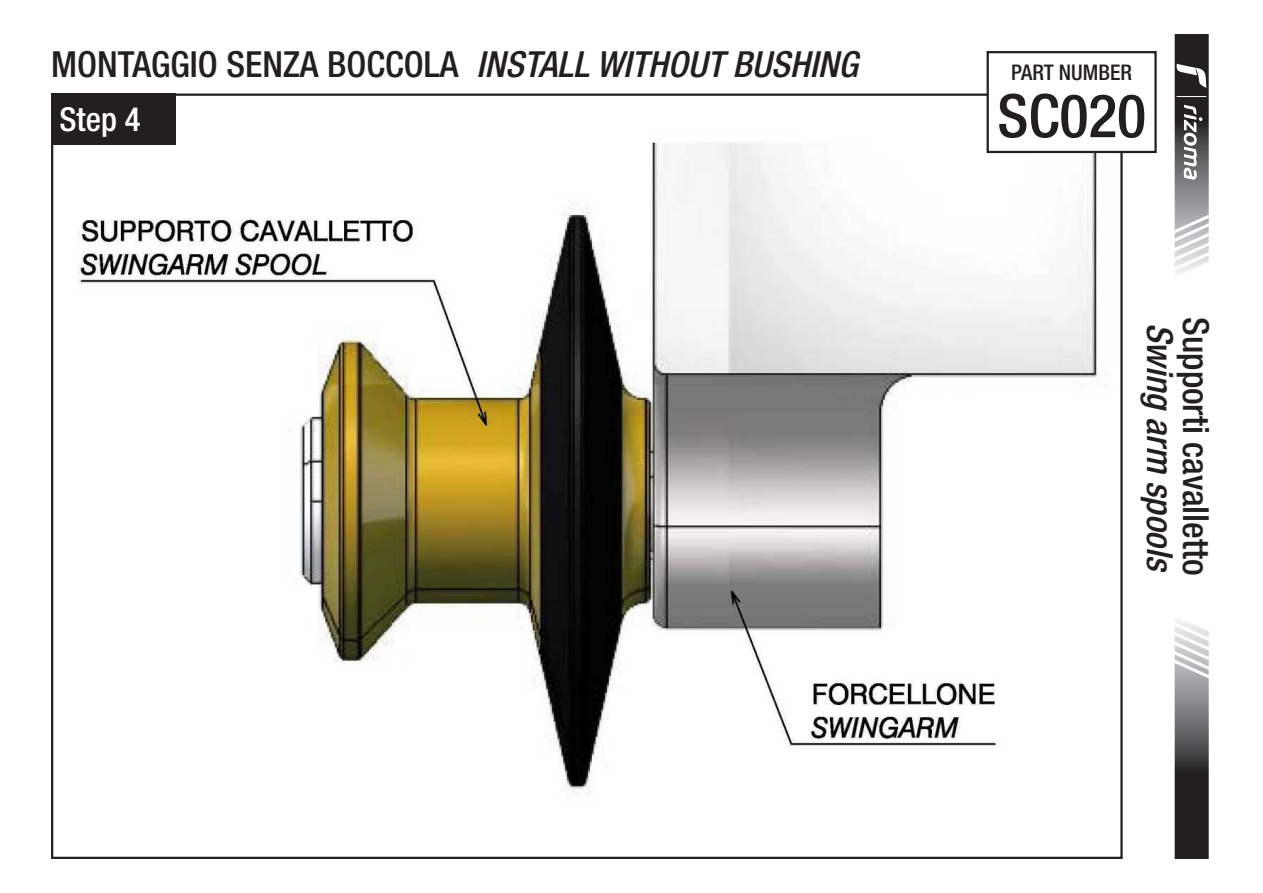
<style>
.page{position:relative;width:1263px;height:893px;background:#fff}
.page>*{position:absolute;margin:0;border:0;box-sizing:border-box;transform-origin:0 0}
.Codice_Prodotto{font:500 condensed 60px "Helvetica Neue LT Std";color:#231f20}
.Titolo_Montaggio{font:500 condensed 36px "Helvetica Neue LT Std";color:#231f20}
.Titolo_Laterale_Mult{font:500 condensed 36px "Helvetica Neue LT Std";color:#231f20}
.Titolo_Laterale_Mult-2{font:italic 500 condensed 36px "Helvetica Neue LT Std";color:#231f20}
.Testo_Progr_Montaggi{font:500 condensed 33px "Helvetica Neue LT Std";color:#fff}
.t1{font:500 condensed 21.6px "Helvetica Neue LT Std";color:#231f20}
.s1{font-style:italic}
</style>
<div class="page">
<img style="left:77px;top:134px;width:1036px;height:658px">
<div style="left:51px;top:94px;width:124px;height:51px;background:#231f20"></div>
<svg style="left:1174px;top:620px;width:35px;height:239px;background:#706f70"></svg>
<svg style="left:1174px;top:34px;width:35px;height:240px"></svg>
<div style="left:988px;top:52px;width:167px;height:100px;background:#fff"></div>
<div style="left:986px;top:51px;width:171px;height:102px;border:2px solid #231f20"></div>
<p class="Titolo_Montaggio" style="left:51px;top:42px;width:808px">MONTAGGIO SENZA BOCCOLA <span class="s1">INSTALL WITHOUT BUSHING</span></p>
<p class="Testo_Progr_Montaggi" style="left:60px;top:99px;width:83px">Step 4</p>
<p class="t1" style="left:1011px;top:59px;width:122px">PART NUMBER</p>
<p class="Codice_Prodotto" style="left:997px;top:80px;width:150px">SC020</p>
<p class="Titolo_Laterale_Mult-2" style="left:1181px;top:323px;width:251px;rotate:90deg">Swing arm spools</p>
<p class="Titolo_Laterale_Mult" style="left:1217px;top:317px;width:260px;rotate:90deg">Supporti cavalletto</p>
</div>
